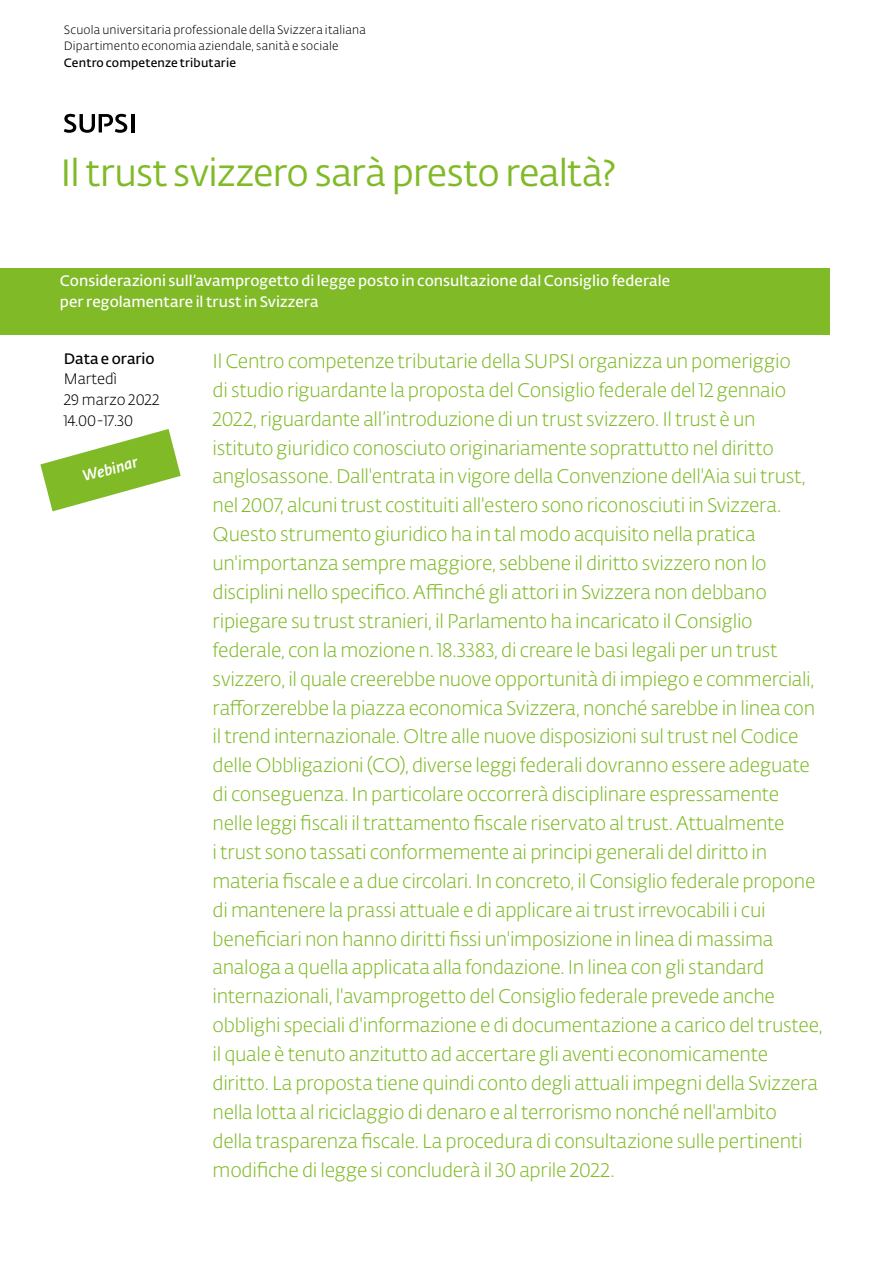
<style>
.page{position:relative;width:893px;height:1263px;background:#fff}
.page>*{position:absolute;margin:0;border:0;box-sizing:border-box;transform-origin:0 0}
.t1{font:37.5px "SUPSI Fedra Sans";letter-spacing:-.02em;color:#80ba27}
.t2{font:300 19.5px/29px "SUPSI Fedra Sans";letter-spacing:-.015em;color:#80ba27}
.t3{font:600 15px/21px "SUPSI Fedra Sans";letter-spacing:.005em;color:#fff}
.t4{font:300 15px/20.7px "SUPSI Fedra Sans";color:#000}
.t5{font:600 15px "SUPSI Fedra Sans";color:#000}
.t6{font:italic 500 15px "SUPSI Fedra Sans";color:#fff}
.t7{font:300 12px/16.5px "SUPSI Fedra Sans";letter-spacing:.015em;color:#000}
.t8{font:600 12px "SUPSI Fedra Sans";letter-spacing:.015em;color:#000}
</style>
<div class="page">
<div style="left:0;top:269px;width:829px;height:66px;background:#80ba27"></div>
<hr style="left:131px;top:114px;width:3px;height:18px;background:#000">
<svg style="left:64px;top:114px;width:63px;height:19px"></svg>
<svg style="left:40px;top:429px;width:141px;height:82px"></svg>
<p class="t7" style="left:64px;top:21px;width:304px">Scuola universitaria professionale della Svizzera italiana<br>Dipartimento economia aziendale, sanità e sociale</p>
<p class="t8" style="left:64px;top:54px;width:174px">Centro competenze tributarie</p>
<h1 class="t1" style="left:61px;top:147px;width:557px">Il trust svizzero sarà presto realtà?</h1>
<p class="t3" style="left:60px;top:270px;width:612px">Considerazioni sull’avamprogetto di legge posto in consultazione dal Consiglio federale per regolamentare il trust in Svizzera</p>
<p class="t5" style="left:64px;top:348px;width:92px">Data e orario</p>
<p class="t4" style="left:64px;top:369px;width:97px">Martedì<br>29 marzo 2022<br>14.00-17.30</p>
<p class="t6" style="left:80px;top:465px;width:58px;rotate:-15deg">Webinar</p>
<p class="t2" style="left:213px;top:346px;width:612px">Il Centro competenze tributarie della SUPSI organizza un pomeriggio<br>di studio riguardante la proposta del Consiglio federale del 12 gennaio 2022, riguardante all’introduzione di un trust svizzero. Il trust è un<br>istituto giuridico conosciuto originariamente soprattutto nel diritto anglosassone. Dall'entrata in vigore della Convenzione dell'Aia sui trust, nel 2007, alcuni trust costituiti all'estero sono riconosciuti in Svizzera.<br>Questo strumento giuridico ha in tal modo acquisito nella pratica un'importanza sempre maggiore, sebbene il diritto svizzero non lo disciplini nello specifico. Affinché gli attori in Svizzera non debbano ripiegare su trust stranieri, il Parlamento ha incaricato il Consiglio federale, con la mozione n. 18.3383, di creare le basi legali per un trust svizzero, il quale creerebbe nuove opportunità di impiego e commerciali, rafforzerebbe la piazza economica Svizzera, nonché sarebbe in linea con il trend internazionale. Oltre alle nuove disposizioni sul trust nel Codice delle Obbligazioni (CO), diverse leggi federali dovranno essere adeguate di conseguenza. In particolare occorrerà disciplinare espressamente nelle leggi fiscali il trattamento fiscale riservato al trust. Attualmente<br>i trust sono tassati conformemente ai principi generali del diritto in materia fiscale e a due circolari. In concreto, il Consiglio federale propone di mantenere la prassi attuale e di applicare ai trust irrevocabili i cui beneficiari non hanno diritti fissi un'imposizione in linea di massima analoga a quella applicata alla fondazione. In linea con gli standard internazionali, l'avamprogetto del Consiglio federale prevede anche obblighi speciali d'informazione e di documentazione a carico del trustee, il quale è tenuto anzitutto ad accertare gli aventi economicamente diritto. La proposta tiene quindi conto degli attuali impegni della Svizzera nella lotta al riciclaggio di denaro e al terrorismo nonché nell'ambito<br>della trasparenza fiscale. La procedura di consultazione sulle pertinenti modifiche di legge si concluderà il 30 aprile 2022.</p>
</div>
